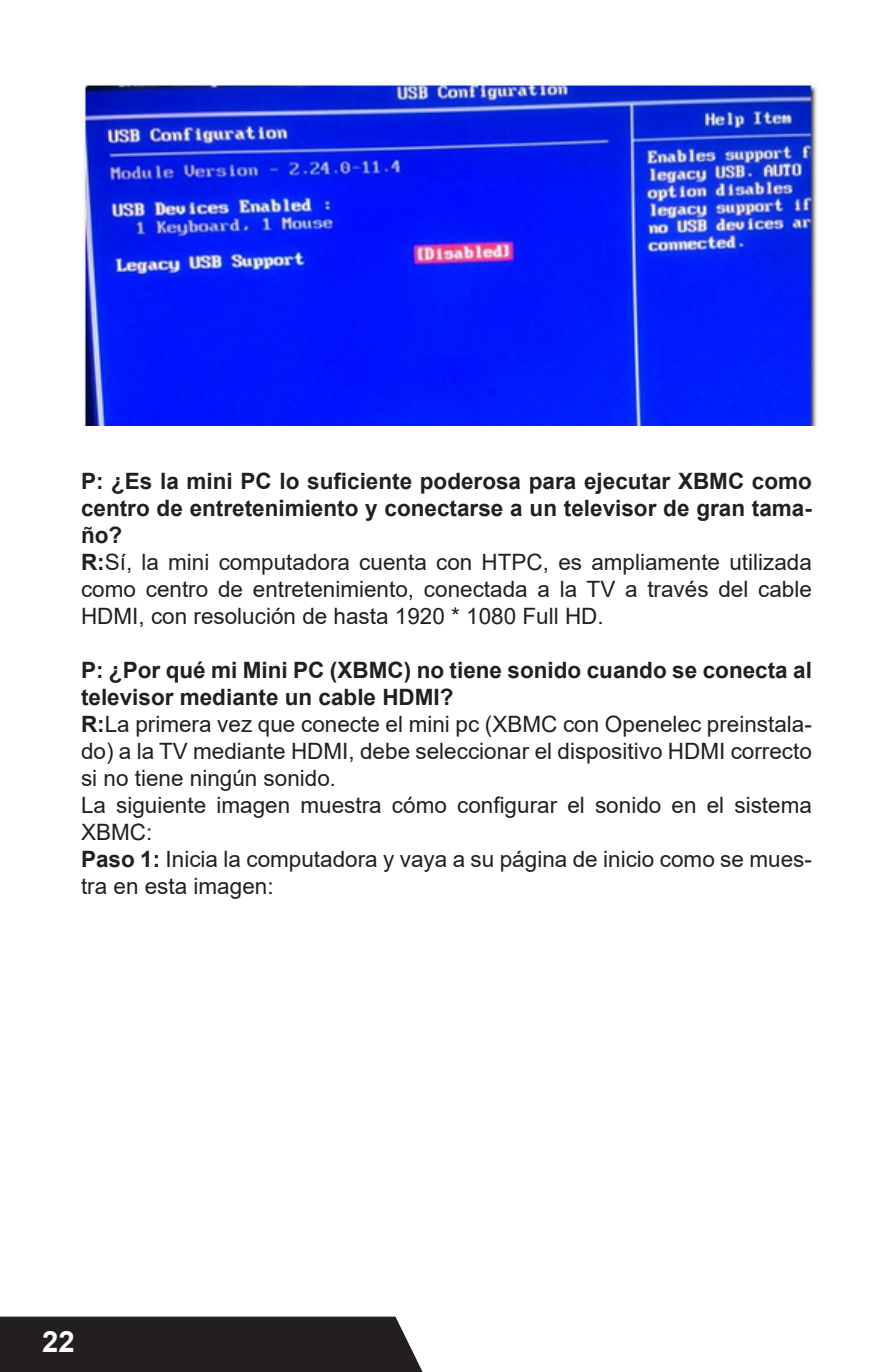
<style>
.page{position:relative;width:893px;height:1372px;background:#fff}
.page>*{position:absolute;margin:0;border:0;box-sizing:border-box;transform-origin:0 0}
.t1{font:700 29.25px "Arial";color:#fff}
.t2{font:22.5px/27px "Arial";color:#231f20;text-align:justify}
.t3{font:700 22.5px/27px "Arial";color:#231f20;text-align:justify}
.s1{font-weight:700}
</style>
<div class="page">
<div style="left:0;top:1316px;width:422px;height:55px;background:#231f20"></div>
<img style="left:83px;top:81px;width:735px;height:344px">
<p class="t3" style="left:81px;top:467px;width:732px">P: ¿Es la mini PC lo suficiente poderosa para ejecutar XBMC como centro de entretenimiento y conectarse a un televisor de gran tama&shy;ño?</p>
<p class="t2" style="left:81px;top:548px;width:732px"><span class="s1">R:</span>Sí, la mini computadora cuenta con HTPC, es ampliamente utilizada como centro de entretenimiento, conectada a la TV a través del cable HDMI, con resolución de hasta 1920 * 1080 Full HD.</p>
<p class="t3" style="left:81px;top:656px;width:732px">P: ¿Por qué mi Mini PC (XBMC) no tiene sonido cuando se conecta al televisor mediante un cable HDMI?</p>
<p class="t2" style="left:81px;top:710px;width:732px"><span class="s1">R:</span>La primera vez que conecte el mini pc (XBMC con Openelec preinstala&shy;do) a la TV mediante HDMI, debe seleccionar el dispositivo HDMI correcto si no tiene ningún sonido.</p>
<p class="t2" style="left:81px;top:791px;width:732px">La siguiente imagen muestra cómo configurar el sonido en el sistema<br>XBMC:</p>
<p class="t2" style="left:81px;top:845px;width:732px"><span class="s1">Paso 1:</span> Inicia la computadora y vaya a su página de inicio como se mues&shy;tra en esta imagen:</p>
<h1 class="t1" style="left:42px;top:1320px;width:34px">22</h1>
</div>
